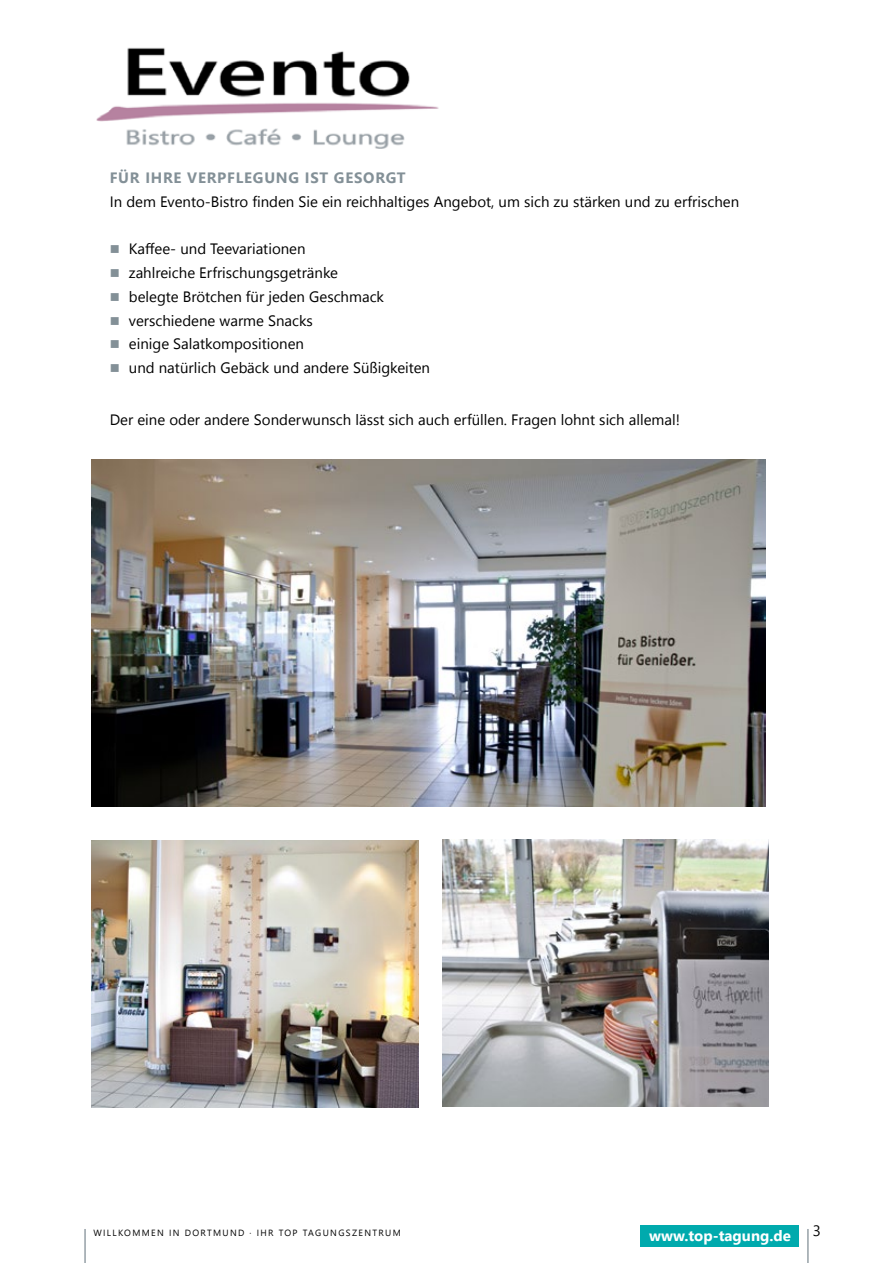
<style>
.page{position:relative;width:893px;height:1263px;background:#fff}
.page>*{position:absolute;margin:0;border:0;box-sizing:border-box;transform-origin:0 0}
.t1{font:15px/23.7px "Segoe UI";color:#000}
.t2{font:700 15px "Segoe UI";letter-spacing:.05em;color:#839097}
.t3{font:700 15px "Segoe UI";color:#fff}
.t4{font:9px "Segoe UI";letter-spacing:.15em;color:#000}
</style>
<div class="page">
<hr style="left:807px;top:1229px;width:2px;height:34px;background:#839097">
<hr style="left:84px;top:1229px;width:2px;height:34px;background:#839097">
<img style="left:97px;top:47px;width:342px;height:102px">
<div style="left:641px;top:1225px;width:158px;height:21px;background:#00aaad"></div>
<img style="left:91px;top:459px;width:675px;height:347px">
<img style="left:92px;top:841px;width:326px;height:267px">
<img style="left:442px;top:840px;width:327px;height:267px">
<p class="t2" style="left:110px;top:166px;width:297px">FÜR IHRE VERPFLEGUNG IST GESORGT</p>
<p class="t1" style="left:110px;top:189px;width:631px">In dem Evento-Bistro finden Sie ein reichhaltiges Angebot, um sich zu stärken und zu erfrischen</p>
<p class="t1" style="left:129px;top:237px;width:303px">Kaffee- und Teevariationen<br>zahlreiche Erfrischungsgetränke<br>belegte Brötchen für jeden Geschmack verschiedene warme Snacks<br>einige Salatkompositionen<br>und natürlich Gebäck und andere Süßigkeiten</p>
<p class="t1" style="left:110px;top:407px;width:572px">Der eine oder andere Sonderwunsch lässt sich auch erfüllen. Fragen lohnt sich allemal!</p>
<p class="t4" style="left:93px;top:1226px;width:309px">WILLKOMMEN IN DORTMUND · IHR TOP TAGUNGSZENTRUM</p>
<p class="t1" style="left:813px;top:1218px;width:10px">3</p>
<p class="t3" style="left:649px;top:1224px;width:143px">www.top-tagung.de</p>
</div>
